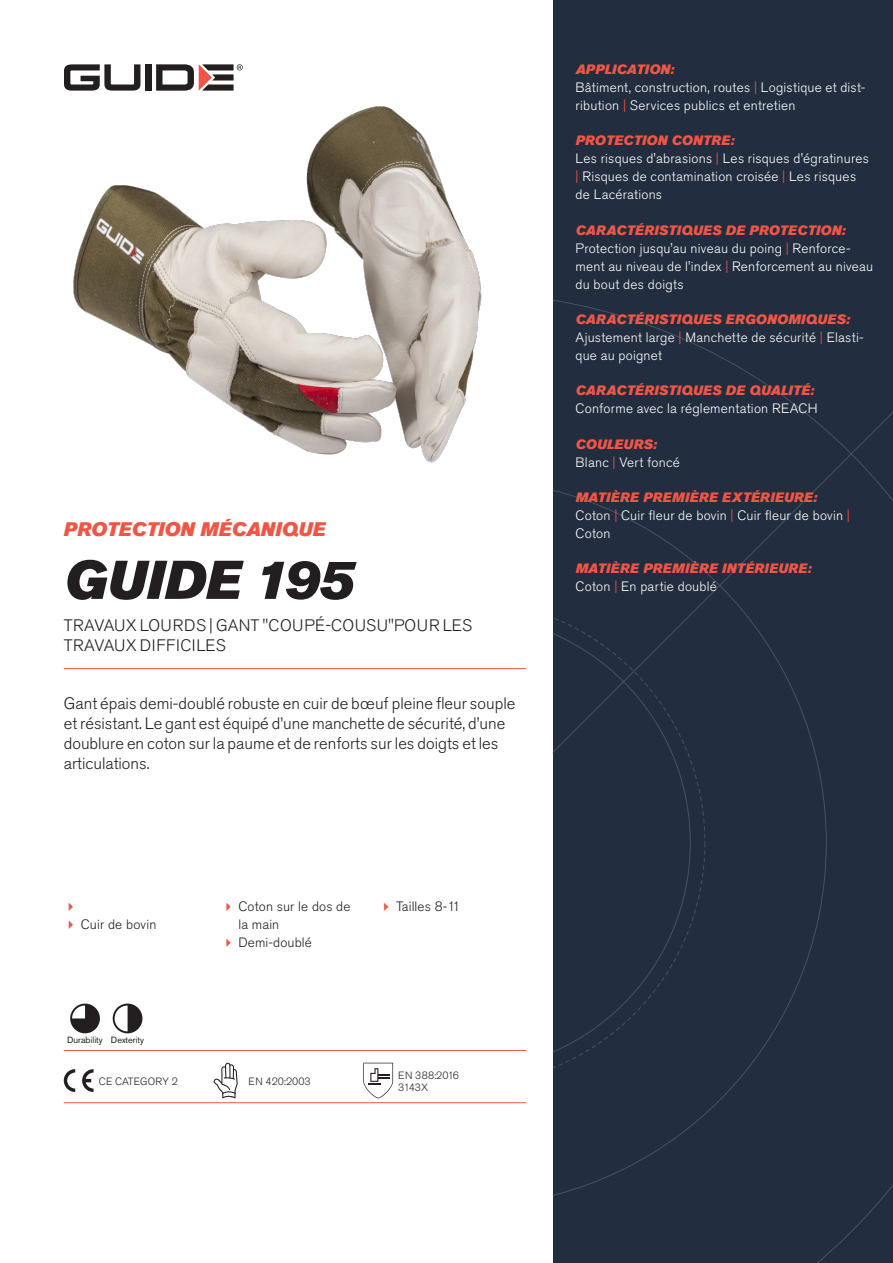
<style>
.page{position:relative;width:893px;height:1263px;background:#fff}
.page>*{position:absolute;margin:0;border:0;box-sizing:border-box;transform-origin:0 0}
.Rubrik{font:italic 54px "Akzidenz Grotesk Pro Super";color:#231f20}
.Överrubrik{font:italic 19.5px "Akzidenz Grotesk Pro Super";color:#f05545}
.Ingress{font:300 16.5px/19.8px "Akzidenz Grotesk Pro";color:#231f20}
.Product_-_AltSegment{font:300 16.5px/19.8px "Akzidenz Grotesk Pro";letter-spacing:.03em;color:#231f20}
.Produkt_-_Brödtext{font:300 13.5px/18px "Akzidenz Grotesk Pro";letter-spacing:.02em;color:#fff}
.Produkt_-_Namn{font:italic 13.5px "Akzidenz Grotesk Pro Super";letter-spacing:.015em;color:#f05545}
.t1{font:300 13.5px/18px "Akzidenz Grotesk Pro";letter-spacing:.01em;color:#231f20}
.t2{font:300 10.5px "Akzidenz Grotesk Pro";color:#231f20}
.Produkt_-_Egenskaper{font:9px "Akzidenz Grotesk Pro";color:#231f20}
.s1{color:#f05545}
</style>
<div class="page">
<div style="left:145px;top:64px;width:7px;height:27px;background:#231f20"></div>
<svg style="left:156px;top:64px;width:87px;height:27px"></svg>
<svg style="left:64px;top:64px;width:76px;height:27px"></svg>
<div style="left:553px;top:0;width:340px;height:1263px;background:#222d3f"></div>
<svg style="left:553px;top:300px;width:340px;height:963px"></svg>
<hr style="left:64px;top:1050px;width:462px;height:1px;background:#f05545">
<hr style="left:64px;top:1102px;width:462px;height:1px;background:#f05545">
<svg style="left:70px;top:1003px;width:30px;height:30px"></svg>
<svg style="left:113px;top:1003px;width:29px;height:30px"></svg>
<svg style="left:64px;top:1069px;width:11px;height:23px"></svg>
<svg style="left:82px;top:1069px;width:12px;height:23px"></svg>
<svg style="left:214px;top:1063px;width:24px;height:35px"></svg>
<svg style="left:363px;top:1063px;width:30px;height:35px"></svg>
<img style="left:73px;top:106px;width:409px;height:357px">
<hr style="left:64px;top:668px;width:462px;height:1px;background:#f05545">
<p class="Överrubrik" style="left:64px;top:517px;width:264px">PROTECTION MÉCANIQUE</p>
<p class="Rubrik" style="left:64px;top:545px;width:291px">GUIDE 195</p>
<p class="Product_-_AltSegment" style="left:64px;top:616px;width:410px">TRAVAUX LOURDS | GANT "COUPÉ-COUSU"POUR LES<br>TRAVAUX DIFFICILES</p>
<p class="Ingress" style="left:64px;top:694px;width:453px">Gant épais demi-doublé robuste en cuir de bœuf pleine fleur souple et résistant. Le gant est équipé d’une manchette de sécurité, d’une doublure en coton sur la paume et de renforts sur les doigts et les articulations.</p>
<p class="t1" style="left:81px;top:915px;width:77px">Cuir de bovin</p>
<p class="t1" style="left:238px;top:897px;width:114px">Coton sur le dos de la main</p>
<p class="t1" style="left:238px;top:933px;width:75px">Demi-doublé</p>
<p class="Produkt_-_Egenskaper" style="left:67px;top:1034px;width:37px">Durability</p>
<p class="Produkt_-_Egenskaper" style="left:111px;top:1034px;width:35px">Dexterity</p>
<p class="t2" style="left:99px;top:1074px;width:81px">CE CATEGORY 2</p>
<p class="t2" style="left:248px;top:1074px;width:64px">EN 420:2003</p>
<p class="t1" style="left:396px;top:897px;width:66px">Tailles 8-11</p>
<p class="t2" style="left:398px;top:1068px;width:62px">EN 388:2016</p>
<p class="t2" style="left:398px;top:1080px;width:31px">3143X</p>
<p class="Produkt_-_Namn" style="left:576px;top:60px;width:100px">APPLICATION:</p>
<p class="Produkt_-_Brödtext" style="left:576px;top:78px;width:291px">Bâtiment, construction, routes <span class="s1">|</span> Logistique et dist&shy;ribution <span class="s1">|</span> Services publics et entretien</p>
<p class="Produkt_-_Namn" style="left:576px;top:132px;width:160px">PROTECTION CONTRE:</p>
<p class="Produkt_-_Brödtext" style="left:576px;top:150px;width:295px">Les risques d'abrasions <span class="s1">|</span> Les risques d'égratinures <span class="s1">|</span> Risques de contamination croisée <span class="s1">|</span> Les risques de Lacérations</p>
<p class="Produkt_-_Namn" style="left:576px;top:221px;width:271px">CARACTÉRISTIQUES DE PROTECTION:</p>
<p class="Produkt_-_Brödtext" style="left:576px;top:239px;width:299px">Protection jusqu'au niveau du poing <span class="s1">|</span> Renforce&shy;ment au niveau de l'index <span class="s1">|</span> Renforcement au niveau du bout des doigts</p>
<p class="Produkt_-_Namn" style="left:576px;top:310px;width:276px">CARACTÉRISTIQUES ERGONOMIQUES:</p>
<p class="Produkt_-_Brödtext" style="left:576px;top:328px;width:290px">Ajustement large <span class="s1">|</span> Manchette de sécurité <span class="s1">|</span> Elasti&shy;que au poignet</p>
<p class="Produkt_-_Namn" style="left:576px;top:382px;width:240px">CARACTÉRISTIQUES DE QUALITÉ:</p>
<p class="Produkt_-_Brödtext" style="left:576px;top:400px;width:244px">Conforme avec la réglementation REACH</p>
<p class="Produkt_-_Namn" style="left:576px;top:435px;width:83px">COULEURS:</p>
<p class="Produkt_-_Brödtext" style="left:576px;top:453px;width:106px">Blanc <span class="s1">|</span> Vert foncé</p>
<p class="Produkt_-_Namn" style="left:576px;top:488px;width:243px">MATIÈRE PREMIÈRE EXTÉRIEURE:</p>
<p class="Produkt_-_Brödtext" style="left:576px;top:506px;width:276px">Coton <span class="s1">|</span> Cuir fleur de bovin <span class="s1">|</span> Cuir fleur de bovin <span class="s1">|<br></span>Coton</p>
<p class="Produkt_-_Namn" style="left:576px;top:560px;width:237px">MATIÈRE PREMIÈRE INTÉRIEURE:</p>
<p class="Produkt_-_Brödtext" style="left:576px;top:578px;width:143px">Coton <span class="s1">|</span> En partie doublé</p>
</div>
